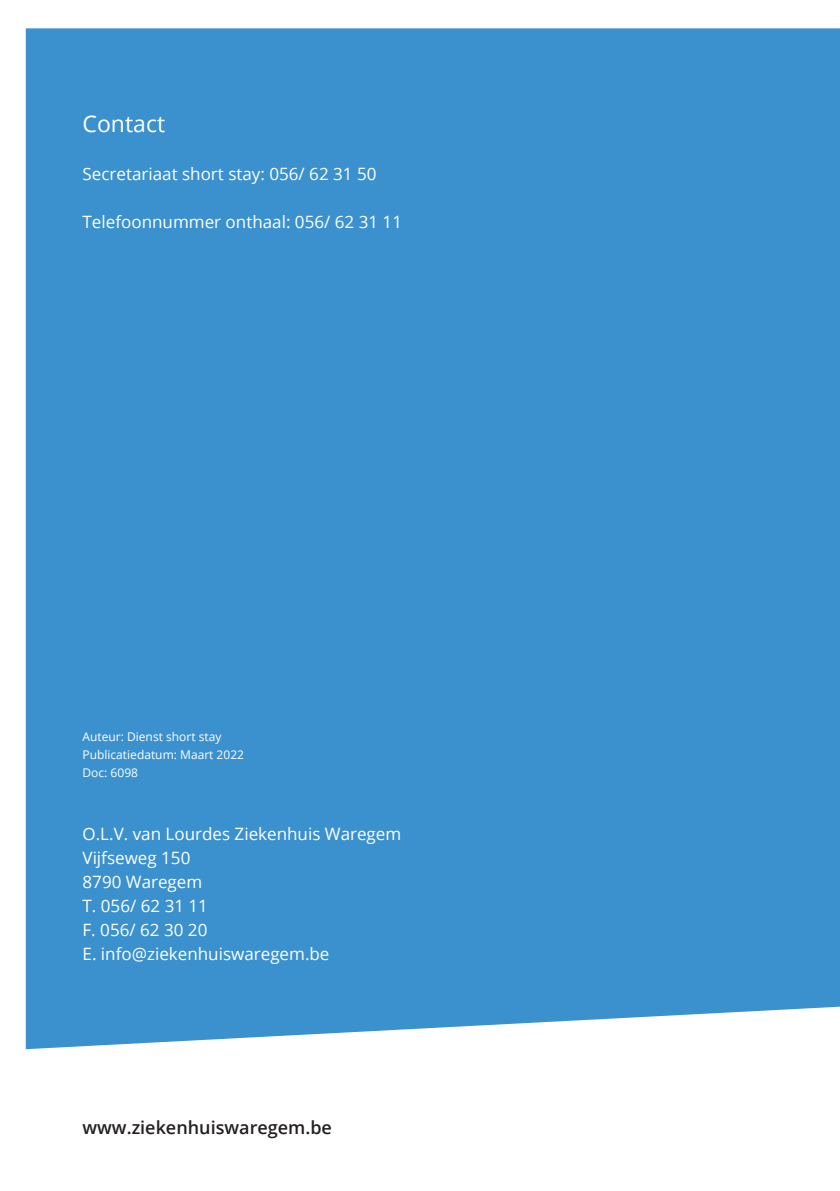
<style>
.page{position:relative;width:840px;height:1191px;background:#fff}
.page>*{position:absolute;margin:0;border:0;box-sizing:border-box;transform-origin:0 0}
.t1{font:23px "Open Sans";color:#fff}
.t2{font:600 18px "Open Sans";color:#231f20}
.t3{font:17px/24px "Open Sans";color:#fff}
.t4{font:12px/18px "Open Sans";color:#fff}
</style>
<div class="page">
<div style="left:26px;top:28px;width:813px;height:1021px;background:#3b91ce"></div>
<h1 class="t1" style="left:82px;top:108px;width:84px">Contact</h1>
<p class="t3" style="left:82px;top:161px;width:295px">Secretariaat short stay: 056/ 62 31 50</p>
<p class="t3" style="left:82px;top:209px;width:321px">Telefoonnummer onthaal: 056/ 62 31 11</p>
<p class="t4" style="left:82px;top:728px;width:163px">Auteur: Dienst short stay<br>Publicatiedatum: Maart 2022<br>Doc: 6098</p>
<p class="t3" style="left:82px;top:821px;width:320px">O.L.V. van Lourdes Ziekenhuis Waregem<br>Vijfseweg 150<br>8790 Waregem<br>T. 056/ 62 31 11<br>F. 056/ 62 30 20<br>E. info@ziekenhuiswaregem.be</p>
<p class="t2" style="left:82px;top:1115px;width:251px">www.ziekenhuiswaregem.be</p>
</div>
